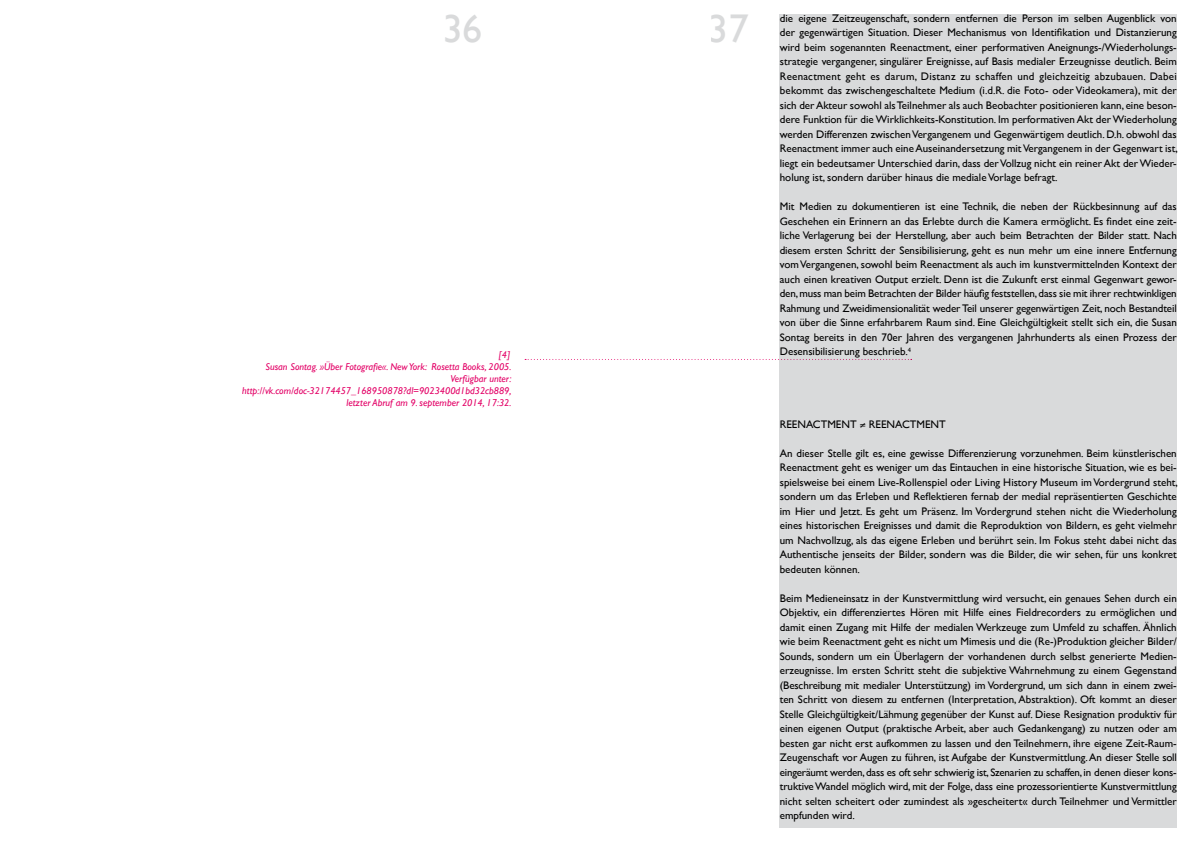
<style>
.page{position:relative;width:1191px;height:842px;background:#fff}
.page>*{position:absolute;margin:0;border:0;box-sizing:border-box;transform-origin:0 0}
.t1{font:40px "Gill Sans";color:#d9dadb}
.t2{font:11px/14.5px "Gill Sans";color:#000;text-align:justify}
.t3{font:italic 10px/12px "Gill Sans";color:#e30066;text-align:right}
</style>
<div class="page">
<div style="left:780px;top:14px;width:396px;height:814px;background:#d9dadb"></div>
<svg style="left:525px;top:359px;width:387px;height:1px"></svg>
<h1 class="t1" style="left:442px;top:5px;width:41px">36</h1>
<h1 class="t1" style="left:709px;top:5px;width:41px">37</h1>
<p class="t3" style="left:242px;top:348px;width:271px">[4]<br>Susan Sontag. »Über Fotografie«. New York: Rosetta Books, 2005.<br>Verfügbar unter: http://vk.com/doc-32174457_168950878?dl=9023400d1bd32cb889, letzter Abruf am 9. september 2014, 17:32.</p>
<p class="t2" style="left:780px;top:11px;width:399px">die eigene Zeitzeugenschaft, sondern entfernen die Person im selben Augenblick von der gegenwärtigen Situation. Dieser Mechanismus von Identifikation und Distanzierung wird beim sogenannten Reenactment, einer performativen Aneignungs-/Wiederholungs&shy;strategie vergangener, singulärer Ereignisse, auf Basis medialer Erzeugnisse deutlich. Beim Reenactment geht es darum, Distanz zu schaffen und gleichzeitig abzubauen. Dabei bekommt das zwischengeschaltete Medium (i.d.R. die Foto- oder Videokamera), mit der sich der Akteur sowohl als Teilnehmer als auch Beobachter positionieren kann, eine beson&shy;dere Funktion für die Wirklichkeits-Konstitution. Im performativen Akt der Wiederholung werden Differenzen zwischen Vergangenem und Gegenwärtigem deutlich. D.h. obwohl das Reenactment immer auch eine Auseinandersetzung mit Vergangenem in der Gegenwart ist, liegt ein bedeutsamer Unterschied darin, dass der Vollzug nicht ein reiner Akt der Wieder&shy;holung ist, sondern darüber hinaus die mediale Vorlage befragt.</p>
<p class="t2" style="left:780px;top:199px;width:398px">Mit Medien zu dokumentieren ist eine Technik, die neben der Rückbesinnung auf das Geschehen ein Erinnern an das Erlebte durch die Kamera ermöglicht. Es findet eine zeit&shy;liche Verlagerung bei der Herstellung, aber auch beim Betrachten der Bilder statt. Nach diesem ersten Schritt der Sensibilisierung, geht es nun mehr um eine innere Entfernung vom Vergangenen, sowohl beim Reenactment als auch im kunstvermittelnden Kontext der auch einen kreativen Output erzielt. Denn ist die Zukunft erst einmal Gegenwart gewor&shy;den, muss man beim Betrachten der Bilder häufig feststellen, dass sie mit ihrer rechtwinkligen Rahmung und Zweidimensionalität weder Teil unserer gegenwärtigen Zeit, noch Bestandteil von über die Sinne erfahrbarem Raum sind. Eine Gleichgültigkeit stellt sich ein, die Susan Sontag bereits in den 70er Jahren des vergangenen Jahrhunderts als einen Prozess der Desensibilisierung beschrieb.<sup>4</sup></p>
<p class="t2" style="left:780px;top:417px;width:167px">REENACTMENT ≠ REENACTMENT</p>
<p class="t2" style="left:780px;top:446px;width:399px">An dieser Stelle gilt es, eine gewisse Differenzierung vorzunehmen. Beim künstlerischen Reenactment geht es weniger um das Eintauchen in eine historische Situation, wie es bei&shy;spielsweise bei einem Live-Rollenspiel oder Living History Museum im Vordergrund steht, sondern um das Erleben und Reflektieren fernab der medial repräsentierten Geschichte im Hier und Jetzt. Es geht um Präsenz. Im Vordergrund stehen nicht die Wiederholung eines historischen Ereignisses und damit die Reproduktion von Bildern, es geht vielmehr um Nachvollzug, als das eigene Erleben und berührt sein. Im Fokus steht dabei nicht das Authentische jenseits der Bilder, sondern was die Bilder, die wir sehen, für uns konkret bedeuten können.</p>
<p class="t2" style="left:780px;top:591px;width:398px">Beim Medieneinsatz in der Kunstvermittlung wird versucht, ein genaues Sehen durch ein Objektiv, ein differenziertes Hören mit Hilfe eines Fieldrecorders zu ermöglichen und damit einen Zugang mit Hilfe der medialen Werkzeuge zum Umfeld zu schaffen. Ähnlich wie beim Reenactment geht es nicht um Mimesis und die (Re-)Produktion gleicher Bilder/ Sounds, sondern um ein Überlagern der vorhandenen durch selbst generierte Medien&shy;erzeugnisse. Im ersten Schritt steht die subjektive Wahrnehmung zu einem Gegenstand (Beschreibung mit medialer Unterstützung) im Vordergrund, um sich dann in einem zwei&shy;ten Schritt von diesem zu entfernen (Interpretation, Abstraktion). Oft kommt an dieser Stelle Gleichgültigkeit/Lähmung gegenüber der Kunst auf. Diese Resignation produktiv für einen eigenen Output (praktische Arbeit, aber auch Gedankengang) zu nutzen oder am besten gar nicht erst aufkommen zu lassen und den Teilnehmern, ihre eigene Zeit-Raum-Zeugenschaft vor Augen zu führen, ist Aufgabe der Kunstvermittlung. An dieser Stelle soll eingeräumt werden, dass es oft sehr schwierig ist, Szenarien zu schaffen, in denen dieser kons&shy;truktive Wandel möglich wird, mit der Folge, dass eine prozessorientierte Kunstvermittlung nicht selten scheitert oder zumindest als »gescheitert« durch Teilnehmer und Vermittler empfunden wird.</p>
</div>
